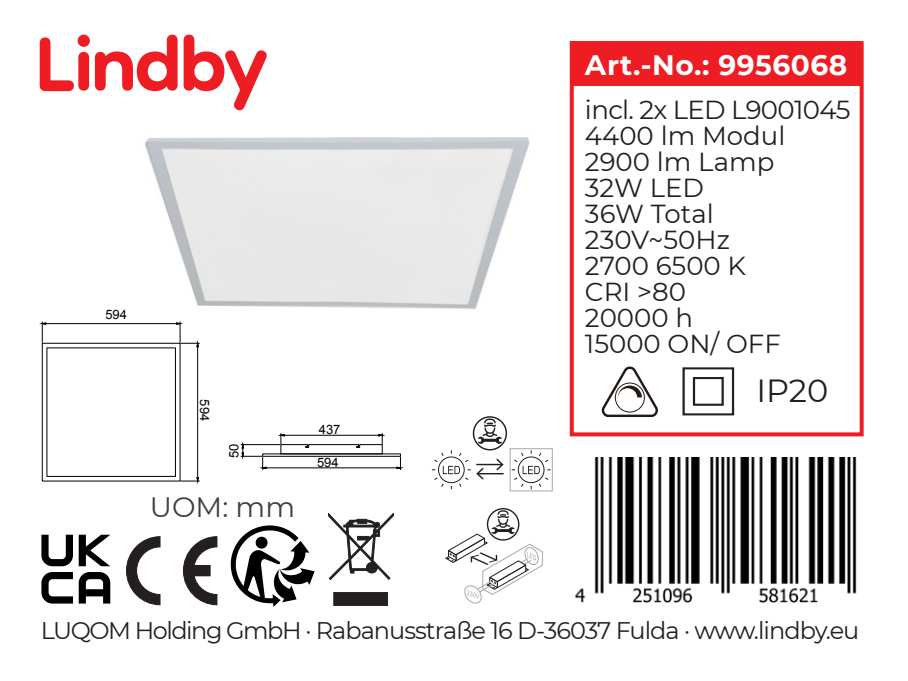
<style>
.page{position:relative;width:908px;height:681px;background:#fff}
.page>*{position:absolute;margin:0;border:0;box-sizing:border-box;transform-origin:0 0}
.t1{font:32px "Montserrat";color:#231f20}
.t2{font:700 28px "Montserrat";letter-spacing:.02em;color:#fff}
.t3{font:28px "Montserrat";color:#3e3e3f}
.t4{font:26px "Montserrat";color:#231f20}
.t5{font:26px "Montserrat";letter-spacing:-.025em;color:#231f20}
.t6{font:24px "Montserrat";letter-spacing:-.045em;color:#231f20}
.t7{font:12.8px "Arial";color:#000}
</style>
<div class="page">
<img style="left:574px;top:457px;width:283px;height:146px">
<img style="left:145px;top:137px;width:385px;height:187px">
<hr style="left:179px;top:322px;width:2px;height:20px;background:#000">
<hr style="left:46px;top:323px;width:130px;height:1px;background:#000">
<svg style="left:42px;top:322px;width:4px;height:20px"></svg>
<hr style="left:197px;top:346px;width:1px;height:131px;background:#000">
<svg style="left:181px;top:342px;width:18px;height:5px"></svg>
<svg style="left:181px;top:477px;width:18px;height:4px"></svg>
<hr style="left:241px;top:455px;width:20px;height:2px;background:#000">
<hr style="left:241px;top:443px;width:39px;height:2px;background:#000">
<hr style="left:266px;top:467px;width:131px;height:1px;background:#000">
<svg style="left:262px;top:457px;width:4px;height:12px"></svg>
<svg style="left:396px;top:457px;width:5px;height:12px"></svg>
<svg style="left:280px;top:433px;width:103px;height:20px"></svg>
<div style="left:262px;top:453px;width:138px;height:3px;border:1px solid #000"></div>
<div style="left:682px;top:367px;width:51px;height:48px;border:2px solid #231f20"></div>
<div style="left:692px;top:377px;width:31px;height:28px;border:2px solid #231f20"></div>
<div style="left:569px;top:41px;width:293px;height:45px;background:#ee1d23"></div>
<div style="left:569px;top:41px;width:294px;height:395px;border:4px solid #ee1d23"></div>
<svg style="left:601px;top:366px;width:56px;height:51px"></svg>
<div style="left:472px;top:416px;width:35px;height:34px;border:1px solid #231f20;border-radius:50%"></div>
<svg style="left:477px;top:417px;width:25px;height:26px"></svg>
<div style="left:509px;top:448px;width:43px;height:43px;border:1px solid #a6a8ab"></div>
<svg style="left:510px;top:449px;width:41px;height:41px"></svg>
<svg style="left:431px;top:449px;width:72px;height:41px"></svg>
<svg style="left:445px;top:508px;width:98px;height:96px"></svg>
<svg style="left:126px;top:536px;width:35px;height:69px"></svg>
<svg style="left:182px;top:536px;width:36px;height:69px"></svg>
<svg style="left:41px;top:534px;width:32px;height:69px"></svg>
<svg style="left:79px;top:534px;width:31px;height:69px"></svg>
<svg style="left:230px;top:525px;width:84px;height:81px"></svg>
<svg style="left:328px;top:513px;width:65px;height:92px"></svg>
<svg style="left:95px;top:35px;width:82px;height:56px"></svg>
<div style="left:78px;top:52px;width:11px;height:39px;background:#ee1d23;border-radius:6px"></div>
<div style="left:78px;top:35px;width:12px;height:12px;background:#ee1d23;border-radius:50%"></div>
<svg style="left:40px;top:37px;width:34px;height:54px"></svg>
<svg style="left:183px;top:35px;width:84px;height:76px"></svg>
<p class="t7" style="left:105px;top:306px;width:23px">594</p>
<p class="t7" style="left:213px;top:399px;width:23px;rotate:90deg">594</p>
<p class="t7" style="left:225px;top:458px;width:16px;rotate:-90deg">50</p>
<p class="t3" style="left:150px;top:487px;width:147px">UOM: mm</p>
<p class="t7" style="left:268px;top:498px;width:23px">437</p>
<p class="t7" style="left:319px;top:421px;width:23px">437</p>
<p class="t7" style="left:317px;top:454px;width:23px">594</p>
<p class="t2" style="left:584px;top:45px;width:264px">Art.-No.: 9956068</p>
<p class="t5" style="left:584px;top:92px;width:267px">incl. 2x LED L9001045</p>
<p class="t4" style="left:584px;top:118px;width:202px">4400 lm Modul</p>
<p class="t4" style="left:584px;top:144px;width:191px">2900 lm Lamp</p>
<p class="t4" style="left:584px;top:170px;width:120px">32W LED</p>
<p class="t4" style="left:584px;top:196px;width:130px">36W Total</p>
<p class="t4" style="left:584px;top:222px;width:146px">230V~50Hz</p>
<p class="t4" style="left:584px;top:248px;width:162px">2700 6500 K</p>
<p class="t4" style="left:584px;top:274px;width:102px">CRI &gt;80</p>
<p class="t4" style="left:584px;top:300px;width:109px">20000 h</p>
<p class="t4" style="left:584px;top:326px;width:197px">15000 ON/ OFF</p>
<p class="t1" style="left:756px;top:368px;width:73px">IP20</p>
<p class="t6" style="left:41px;top:613px;width:819px">LUQOM Holding GmbH · Rabanusstraße 16 D-36037 Fulda · www.lindby.eu</p>
</div>
